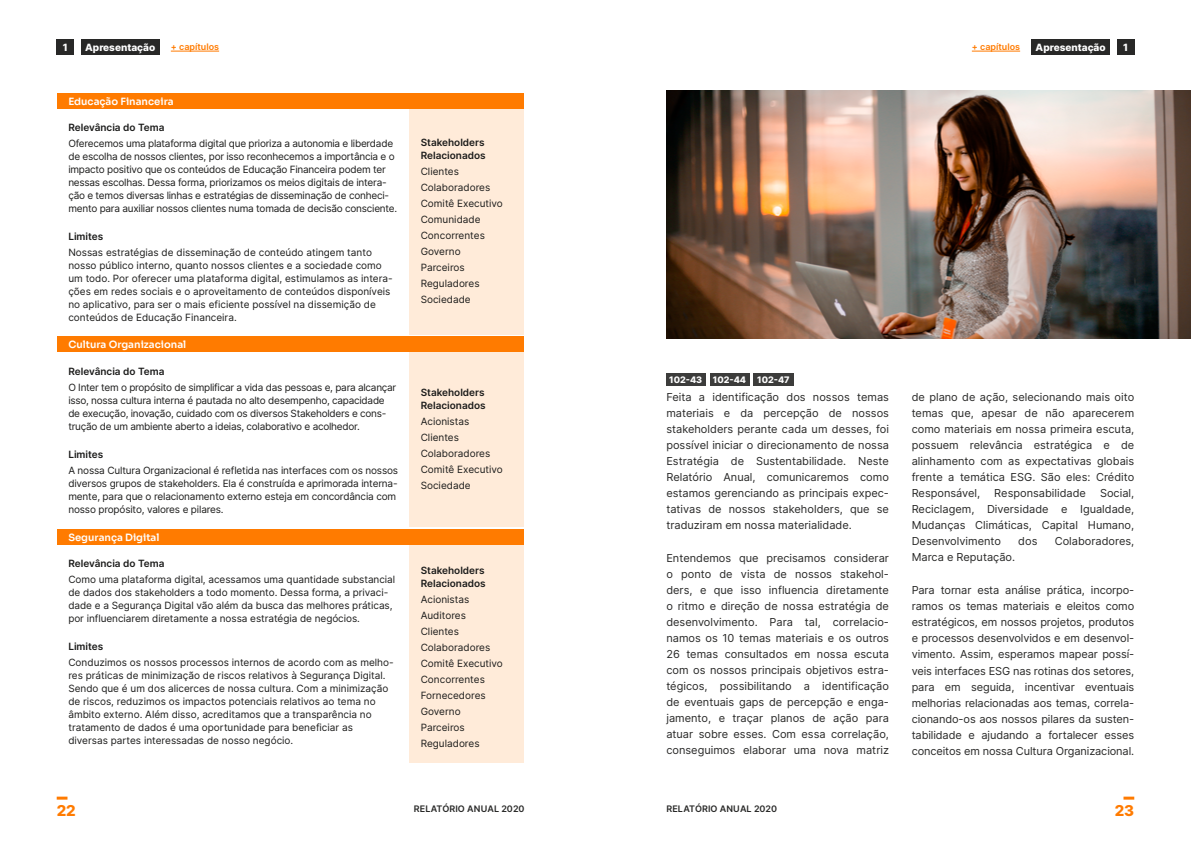
<style>
.page{position:relative;width:1191px;height:842px;background:#fff}
.page>*{position:absolute;margin:0;border:0;box-sizing:border-box;transform-origin:0 0}
.t1{font:800 15px "Inter";color:#ff7b00}
.t2{font:11px/16px "Inter";color:#282827;text-align:justify}
.t3{font:10px/16px "Inter";letter-spacing:-.005em;color:#1c1c1b}
.t4{font:10px/13px "Inter";letter-spacing:-.025em;color:#1c1c1b}
.t5{font:600 10px/13px "Inter";color:#1c1c1b}
.t6{font:600 10px "Sora";color:#fff}
.t7{font:800 10px "Inter";color:#fff}
.t8{font:600 9px "Inter";letter-spacing:.01em;color:#282827}
.t9{font:600 9px "Inter";color:#ff7b00}
.t10{font:800 9px "Inter";color:#fff}
</style>
<div class="page">
<div style="left:57px;top:39px;width:17px;height:15px;background:#282827"></div>
<div style="left:81px;top:39px;width:78px;height:15px;background:#282827"></div>
<hr style="left:171px;top:51px;width:48px;height:1px;background:#ff7b00">
<svg style="left:57px;top:797px;width:10px;height:3px"></svg>
<svg style="left:1123px;top:797px;width:11px;height:3px"></svg>
<div style="left:1117px;top:39px;width:17px;height:15px;background:#282827"></div>
<hr style="left:971px;top:51px;width:49px;height:1px;background:#ff7b00">
<div style="left:1031px;top:39px;width:78px;height:15px;background:#282827"></div>
<div style="left:409px;top:545px;width:114px;height:218px;background:#ffebd9"></div>
<div style="left:57px;top:529px;width:466px;height:15px;background:#ff7b00"></div>
<div style="left:409px;top:352px;width:114px;height:175px;background:#ffebd9"></div>
<div style="left:57px;top:336px;width:466px;height:16px;background:#ff7b00"></div>
<div style="left:409px;top:108px;width:114px;height:227px;background:#ffebd9"></div>
<div style="left:57px;top:93px;width:466px;height:15px;background:#ff7b00"></div>
<div style="left:710px;top:373px;width:39px;height:12px;background:#3c3c3b"></div>
<div style="left:666px;top:373px;width:40px;height:12px;background:#3c3c3b"></div>
<div style="left:754px;top:373px;width:40px;height:12px;background:#3c3c3b"></div>
<img style="left:666px;top:91px;width:525px;height:248px">
<p class="t7" style="left:63px;top:40px;width:6px">1</p>
<p class="t7" style="left:85px;top:40px;width:72px">Apresentação</p>
<p class="t9" style="left:171px;top:40px;width:50px">+ capítulos</p>
<p class="t6" style="left:68px;top:93px;width:107px">Educação Financeira</p>
<p class="t5" style="left:68px;top:121px;width:98px">Relevância do Tema</p>
<p class="t4" style="left:68px;top:137px;width:330px">Oferecemos uma plataforma digital que prioriza a autonomia e liberdade de escolha de nossos clientes, por isso reconhecemos a importância e o impacto positivo que os conteúdos de Educação Financeira podem ter nessas escolhas. Dessa forma, priorizamos os meios digitais de intera&shy;ção e temos diversas linhas e estratégias de disseminação de conheci&shy;mento para auxiliar nossos clientes numa tomada de decisão consciente.</p>
<p class="t5" style="left:68px;top:230px;width:37px">Limites</p>
<p class="t3" style="left:68px;top:246px;width:326px;line-height:13px">Nossas estratégias de disseminação de conteúdo atingem tanto nosso público interno, quanto nossos clientes e a sociedade como um todo. Por oferecer uma plataforma digital, estimulamos as intera&shy;ções em redes sociais e o aproveitamento de conteúdos disponíveis no aplicativo, para ser o mais eficiente possível na dissemição de conteúdos de Educação Financeira.</p>
<p class="t6" style="left:68px;top:336px;width:119px">Cultura Organizacional</p>
<p class="t5" style="left:68px;top:364px;width:98px">Relevância do Tema</p>
<p class="t4" style="left:68px;top:380px;width:329px">O Inter tem o propósito de simplificar a vida das pessoas e, para alcançar isso, nossa cultura interna é pautada no alto desempenho, capacidade de execução, inovação, cuidado com os diversos Stakeholders e cons&shy;trução de um ambiente aberto a ideias, colaborativo e acolhedor.</p>
<p class="t5" style="left:68px;top:447px;width:37px">Limites</p>
<p class="t3" style="left:68px;top:463px;width:331px;line-height:13px">A nossa Cultura Organizacional é refletida nas interfaces com os nossos diversos grupos de stakeholders. Ela é construída e aprimorada interna&shy;mente, para que o relacionamento externo esteja em concordância com nosso propósito, valores e pilares.</p>
<p class="t6" style="left:68px;top:529px;width:93px">Segurança Digital</p>
<p class="t5" style="left:68px;top:557px;width:98px">Relevância do Tema</p>
<p class="t3" style="left:68px;top:573px;width:328px;line-height:13px">Como uma plataforma digital, acessamos uma quantidade substancial de dados dos stakeholders a todo momento. Dessa forma, a privaci&shy;dade e a Segurança Digital vão além da busca das melhores práticas, por influenciarem diretamente a nossa estratégia de negócios.</p>
<p class="t5" style="left:68px;top:640px;width:37px">Limites</p>
<p class="t3" style="left:68px;top:656px;width:327px;line-height:13px">Conduzimos os nossos processos internos de acordo com as melho&shy;res práticas de minimização de riscos relativos à Segurança Digital.<br>Sendo que é um dos alicerces de nossa cultura. Com a minimização de riscos, reduzimos os impactos potenciais relativos ao tema no âmbito externo. Além disso, acreditamos que a transparência no tratamento de dados é uma oportunidade para beneficiar as diversas partes interessadas de nosso negócio.</p>
<p class="t5" style="left:421px;top:136px;width:66px">Stakeholders<br>Relacionados</p>
<p class="t3" style="left:421px;top:163px;width:84px">Clientes<br>Colaboradores<br>Comitê Executivo<br>Comunidade<br>Concorrentes<br>Governo<br>Parceiros<br>Reguladores<br>Sociedade</p>
<p class="t5" style="left:421px;top:385px;width:66px">Stakeholders<br>Relacionados</p>
<p class="t3" style="left:421px;top:413px;width:84px">Acionistas<br>Clientes<br>Colaboradores<br>Comitê Executivo<br>Sociedade</p>
<p class="t5" style="left:421px;top:564px;width:66px">Stakeholders<br>Relacionados</p>
<p class="t3" style="left:421px;top:591px;width:84px">Acionistas<br>Auditores<br>Clientes<br>Colaboradores<br>Comitê Executivo<br>Concorrentes<br>Fornecedores<br>Governo<br>Parceiros<br>Reguladores</p>
<p class="t9" style="left:971px;top:40px;width:50px">+ capítulos</p>
<p class="t7" style="left:1035px;top:40px;width:72px">Apresentação</p>
<p class="t7" style="left:1123px;top:40px;width:6px">1</p>
<p class="t10" style="left:669px;top:373px;width:122px">102-43 102-44 102-47</p>
<p class="t2" style="left:666px;top:389px;width:224px">Feita a identificação dos nossos temas materiais e da percepção de nossos stakeholders perante cada um desses, foi possível iniciar o direcionamento de nossa Estratégia de Sustentabilidade. Neste Relatório Anual, comunicaremos como estamos gerenciando as principais expec&shy;tativas de nossos stakeholders, que se traduziram em nossa materialidade.</p>
<p class="t2" style="left:666px;top:550px;width:224px">Entendemos que precisamos considerar o ponto de vista de nossos stakehol&shy;ders, e que isso influencia diretamente o ritmo e direção de nossa estratégia de desenvolvimento. Para tal, correlacio&shy;namos os 10 temas materiais e os outros 26 temas consultados em nossa escuta com os nossos principais objetivos estra&shy;tégicos, possibilitando a identificação de eventuais gaps de percepção e enga&shy;jamento, e traçar planos de ação para atuar sobre esses. Com essa correlação, conseguimos elaborar uma nova matriz</p>
<p class="t2" style="left:911px;top:389px;width:224px">de plano de ação, selecionando mais oito temas que, apesar de não aparecerem como materiais em nossa primeira escuta, possuem relevância estratégica e de alinhamento com as expectativas globais frente a temática ESG. São eles: Crédito Responsável,</p>
<p class="t2" style="left:911px;top:485px;width:224px;text-indent:188px">Social, Reciclagem, Diversidade e Igualdade, Mudanças Climáticas, Capital Humano, Desenvolvimento</p>
<p class="t2" style="left:994px;top:485px;width:93px">Responsabilidade</p>
<p class="t2" style="left:1018px;top:533px;width:21px">dos</p>
<p class="t2" style="left:1054px;top:533px;width:81px">Colaboradores,</p>
<p class="t2" style="left:911px;top:549px;width:105px">Marca e Reputação.</p>
<p class="t2" style="left:911px;top:582px;width:224px">Para tornar esta análise prática, incorpo&shy;ramos os temas materiais e eleitos como estratégicos, em nossos projetos, produtos e processos desenvolvidos e em desenvol&shy;vimento. Assim, esperamos mapear possí&shy;veis interfaces ESG nas rotinas dos setores, para em seguida, incentivar eventuais melhorias relacionadas aos temas, correla&shy;cionando-os aos nossos pilares da susten&shy;tabilidade e ajudando a fortalecer esses conceitos em nossa Cultura Organizacional.</p>
<h1 class="t1" style="left:57px;top:799px;width:21px">22</h1>
<p class="t8" style="left:414px;top:802px;width:112px">RELATÓRIO ANUAL 2020</p>
<p class="t8" style="left:666px;top:802px;width:112px">RELATÓRIO ANUAL 2020</p>
<h1 class="t1" style="left:1114px;top:799px;width:21px">23</h1>
</div>
